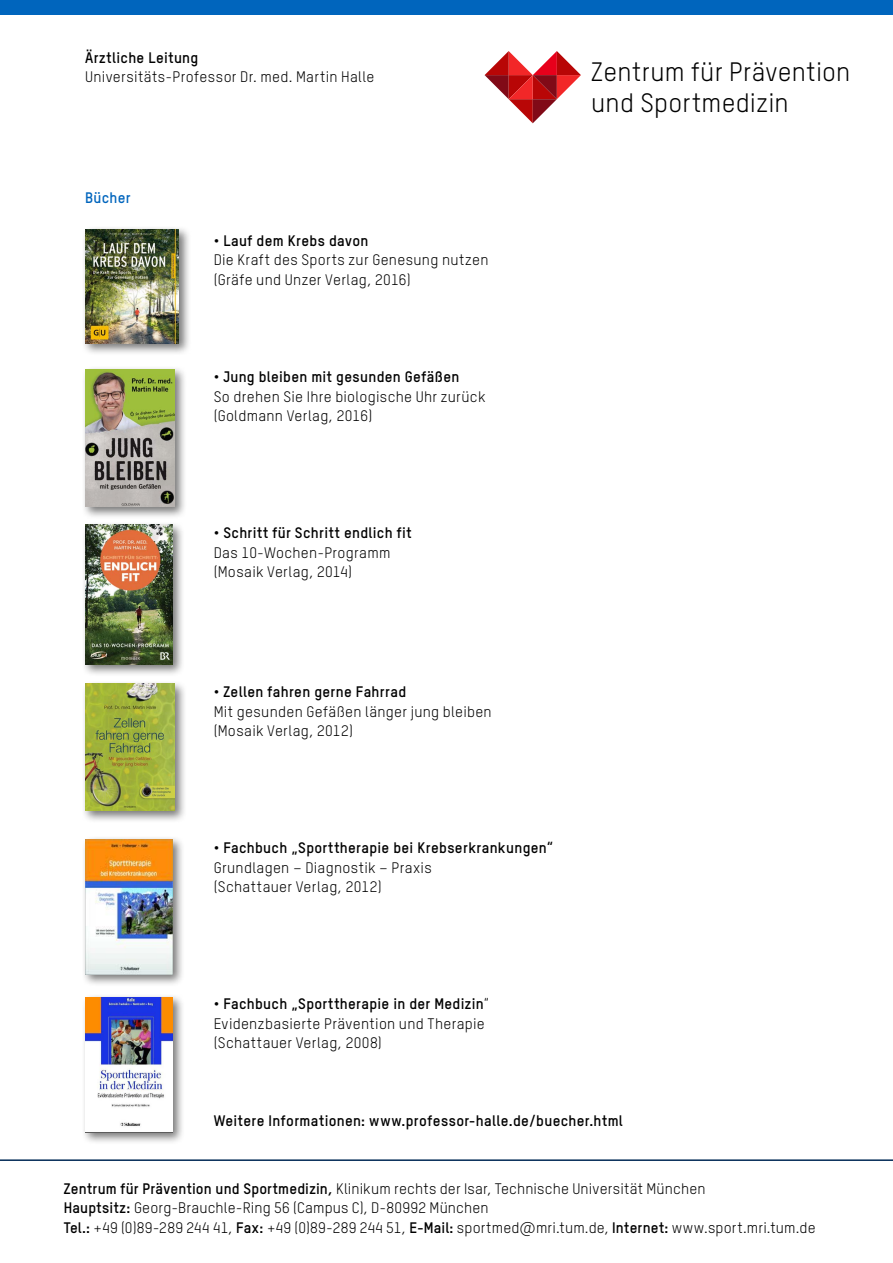
<style>
.page{position:relative;width:893px;height:1263px;background:#fff}
.page>*{position:absolute;margin:0;border:0;box-sizing:border-box;transform-origin:0 0}
.t1{font:26.1px/31.3px "TSTAR";letter-spacing:.01em;color:#000}
.t2{font:15px/19.5px "TSTAR";letter-spacing:.02em;color:#000}
.t3{font:700 15px "TSTAR";letter-spacing:.02em;color:#000}
.t4{font:700 15px "TSTAR";letter-spacing:.02em;color:#0065bd}
.s1{font-weight:700}
</style>
<div class="page">
<svg style="left:485px;top:51px;width:96px;height:72px"></svg>
<div style="left:0;top:0;width:893px;height:14px;background:#0065bd"></div>
<hr style="left:0;top:1159px;width:893px;height:2px;background:#002956">
<div style="left:81px;top:366px;width:106px;height:153px;background:#000;opacity:.53"></div>
<img style="left:85px;top:370px;width:90px;height:137px">
<div style="left:81px;top:835px;width:104px;height:151px;background:#000;opacity:.53"></div>
<img style="left:85px;top:839px;width:88px;height:135px">
<div style="left:81px;top:993px;width:104px;height:151px;background:#000;opacity:.53"></div>
<img style="left:85px;top:997px;width:88px;height:135px">
<div style="left:81px;top:226px;width:110px;height:130px;background:#000;opacity:.53"></div>
<img style="left:85px;top:230px;width:94px;height:113px">
<div style="left:81px;top:521px;width:104px;height:155px;background:#000;opacity:.53"></div>
<img style="left:85px;top:525px;width:88px;height:139px">
<div style="left:81px;top:680px;width:106px;height:143px;background:#000;opacity:.53"></div>
<img style="left:85px;top:684px;width:90px;height:126px">
<p class="t3" style="left:85px;top:48px;width:115px">Ärztliche Leitung</p>
<p class="t2" style="left:85px;top:67px;width:291px">Universitäts-Professor Dr. med. Martin Halle</p>
<p class="t4" style="left:85px;top:188px;width:47px">Bücher</p>
<p class="t3" style="left:214px;top:231px;width:156px">• Lauf dem Krebs davon</p>
<p class="t2" style="left:214px;top:250px;width:276px">Die Kraft des Sports zur Genesung nutzen (Gräfe und Unzer Verlag, 2016)</p>
<p class="t3" style="left:214px;top:368px;width:247px">• Jung bleiben mit gesunden Gefäßen</p>
<p class="t2" style="left:214px;top:386px;width:273px">So drehen Sie Ihre biologische Uhr zurück (Goldmann Verlag, 2016)</p>
<p class="t3" style="left:214px;top:524px;width:199px">• Schritt für Schritt endlich fit</p>
<p class="t2" style="left:214px;top:542px;width:178px">Das 10-Wochen-Programm (Mosaik Verlag, 2014)</p>
<h1 class="t1" style="left:591px;top:55px;width:261px">Zentrum für Prävention und Sportmedizin</h1>
<p class="t3" style="left:214px;top:683px;width:194px">• Zellen fahren gerne Fahrrad</p>
<p class="t2" style="left:214px;top:701px;width:280px">Mit gesunden Gefäßen länger jung bleiben (Mosaik Verlag, 2012)</p>
<p class="t3" style="left:214px;top:839px;width:341px">• Fachbuch „Sporttherapie bei Krebserkrankungen“</p>
<p class="t2" style="left:214px;top:857px;width:220px">Grundlagen – Diagnostik – Praxis (Schattauer Verlag, 2012)</p>
<p class="t2" style="left:214px;top:994px;width:277px"><span class="s1">• Fachbuch „Sporttherapie in der Medizin</span>“<br>Evidenzbasierte Prävention und Therapie (Schattauer Verlag, 2008)</p>
<p class="t3" style="left:214px;top:1112px;width:411px">Weitere Informationen: www.professor-halle.de/buecher.html</p>
<p class="t2" style="left:64px;top:1178px;width:753px"><span class="s1">Zentrum für Prävention und Sportmedizin,</span> Klinikum rechts der Isar, Technische Universität München<br><span class="s1">Hauptsitz:</span> Georg-Brauchle-Ring 56 (Campus C), D-80992 München<br><span class="s1">Tel.:</span> +49 (0)89-289 244 41, <span class="s1">Fax:</span> +49 (0)89-289 244 51, <span class="s1">E-Mail:</span> sportmed@mri.tum.de, <span class="s1">Internet:</span> www.sport.mri.tum.de</p>
</div>
